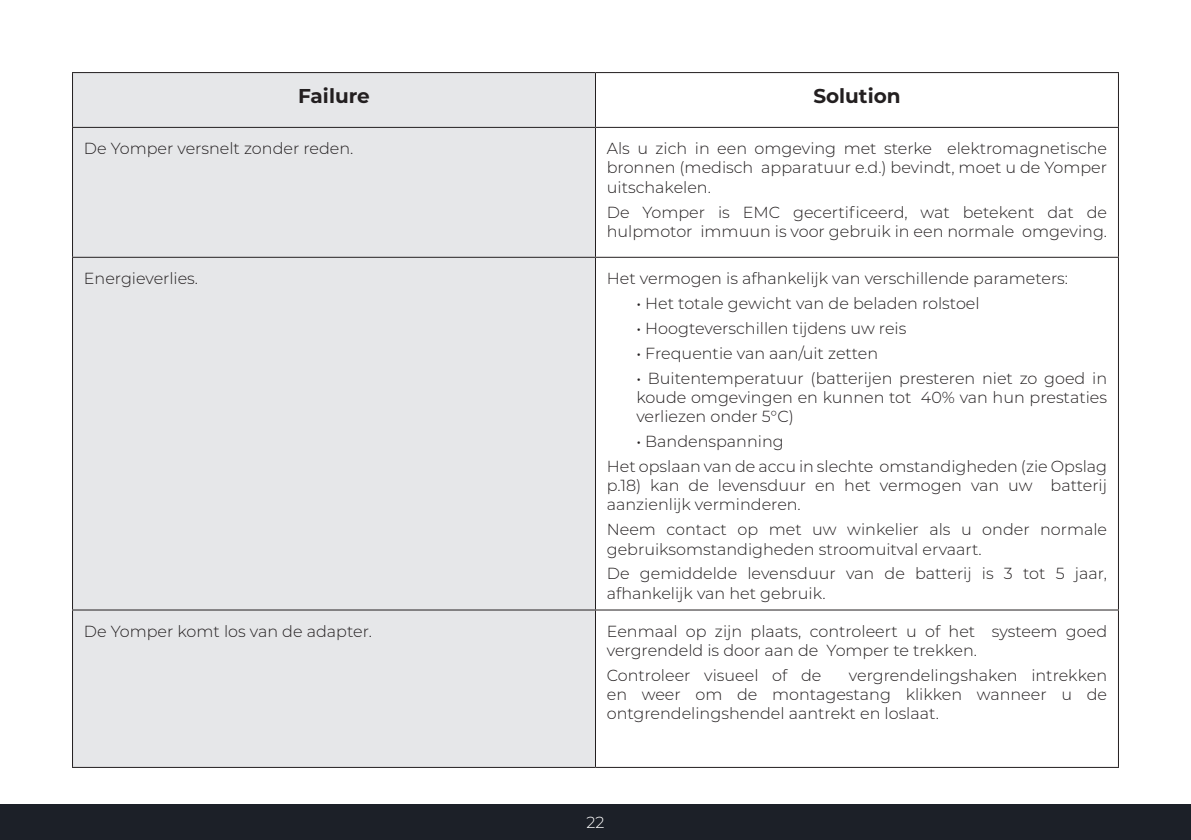
<style>
.page{position:relative;width:1191px;height:840px;background:#fff}
.page>*{position:absolute;margin:0;border:0;box-sizing:border-box;transform-origin:0 0}
.t1{font:700 20px "Montserrat";color:#231f20}
.t2{font:300 16px/19.2px "Montserrat";color:#231f20;text-align:justify}
.t3{font:300 16px "Montserrat";color:#fff}
.s1{font-weight:400}
</style>
<div class="page">
<div style="left:0;top:803px;width:1191px;height:36px;background:#1c2028"></div>
<div style="left:73px;top:73px;width:522px;height:693px;background:#e6e7e9"></div>
<hr style="left:72px;top:72px;width:523px;height:1px;background:#231f20">
<hr style="left:72px;top:73px;width:1px;height:54px;background:#231f20">
<hr style="left:595px;top:72px;width:524px;height:1px;background:#231f20">
<hr style="left:595px;top:73px;width:1px;height:54px;background:#231f20">
<hr style="left:1118px;top:73px;width:1px;height:54px;background:#231f20">
<hr style="left:72px;top:127px;width:523px;height:1px;background:#231f20">
<hr style="left:72px;top:128px;width:1px;height:129px;background:#231f20">
<hr style="left:595px;top:127px;width:524px;height:1px;background:#231f20">
<hr style="left:595px;top:128px;width:1px;height:129px;background:#231f20">
<hr style="left:1118px;top:128px;width:1px;height:129px;background:#231f20">
<hr style="left:72px;top:257px;width:523px;height:1px;background:#231f20">
<hr style="left:72px;top:258px;width:1px;height:351px;background:#231f20">
<hr style="left:595px;top:257px;width:524px;height:1px;background:#231f20">
<hr style="left:595px;top:258px;width:1px;height:351px;background:#231f20">
<hr style="left:1118px;top:258px;width:1px;height:351px;background:#231f20">
<hr style="left:72px;top:609px;width:523px;height:1px;background:#231f20">
<hr style="left:72px;top:610px;width:1px;height:156px;background:#231f20">
<hr style="left:595px;top:609px;width:524px;height:1px;background:#231f20">
<hr style="left:595px;top:610px;width:1px;height:156px;background:#231f20">
<hr style="left:1118px;top:610px;width:1px;height:156px;background:#231f20">
<hr style="left:72px;top:766px;width:523px;height:1px;background:#231f20">
<hr style="left:595px;top:766px;width:524px;height:1px;background:#231f20">
<p class="t1" style="left:298px;top:82px;width:73px">Failure</p>
<p class="t1" style="left:813px;top:82px;width:89px">Solution</p>
<p class="t2" style="left:84px;top:138px;width:271px">De Yomper versnelt zonder reden.</p>
<p class="t2" style="left:607px;top:138px;width:502px">Als u zich in een omgeving met sterke elektromagnetische bronnen (medisch apparatuur e.d.) bevindt, moet u de Yomper uitschakelen.</p>
<p class="t2" style="left:607px;top:202px;width:502px">De Yomper is EMC gecertificeerd, wat betekent dat de hulpmotor immuun is voor gebruik in een normale omgeving.</p>
<p class="t2" style="left:84px;top:268px;width:116px">Energieverlies.</p>
<p class="t2" style="left:607px;top:268px;width:463px">Het vermogen is afhankelijk van verschillende parameters:</p>
<p class="t2" style="left:636px;top:293px;width:345px"><span class="s1">•</span> Het totale gewicht van de beladen rolstoel</p>
<p class="t2" style="left:636px;top:318px;width:271px"><span class="s1">•</span> Hoogteverschillen tijdens uw reis</p>
<p class="t2" style="left:636px;top:343px;width:243px"><span class="s1">•</span> Frequentie van aan/uit zetten</p>
<p class="t2" style="left:636px;top:368px;width:472px"><span class="s1">•</span> Buitentemperatuur (batterijen presteren niet zo goed in koude omgevingen en kunnen tot 40% van hun prestaties verliezen onder 5°C)</p>
<p class="t2" style="left:636px;top:431px;width:149px"><span class="s1">•</span> Bandenspanning</p>
<p class="t2" style="left:607px;top:456px;width:502px">Het opslaan van de accu in slechte omstandigheden (zie Opslag p.18) kan de levensduur en het vermogen van uw batterij aanzienlijk verminderen.</p>
<p class="t2" style="left:607px;top:519px;width:502px">Neem contact op met uw winkelier als u onder normale gebruiksomstandigheden stroomuitval ervaart.</p>
<p class="t2" style="left:607px;top:563px;width:502px">De gemiddelde levensduur van de batterij is 3 tot 5 jaar, afhankelijk van het gebruik.</p>
<p class="t2" style="left:84px;top:620px;width:290px">De Yomper komt los van de adapter.</p>
<p class="t2" style="left:607px;top:620px;width:502px">Eenmaal op zijn plaats, controleert u of het systeem goed vergrendeld is door aan de Yomper te trekken.</p>
<p class="t2" style="left:607px;top:664px;width:216px">Controleer visueel of de</p>
<p class="t2" style="left:607px;top:664px;width:502px;text-indent:242px">vergrendelingshaken intrekken en weer om de montagestang klikken wanneer u de ontgrendelingshendel aantrekt en loslaat.</p>
<p class="t3" style="left:586px;top:810px;width:20px">22</p>
</div>
